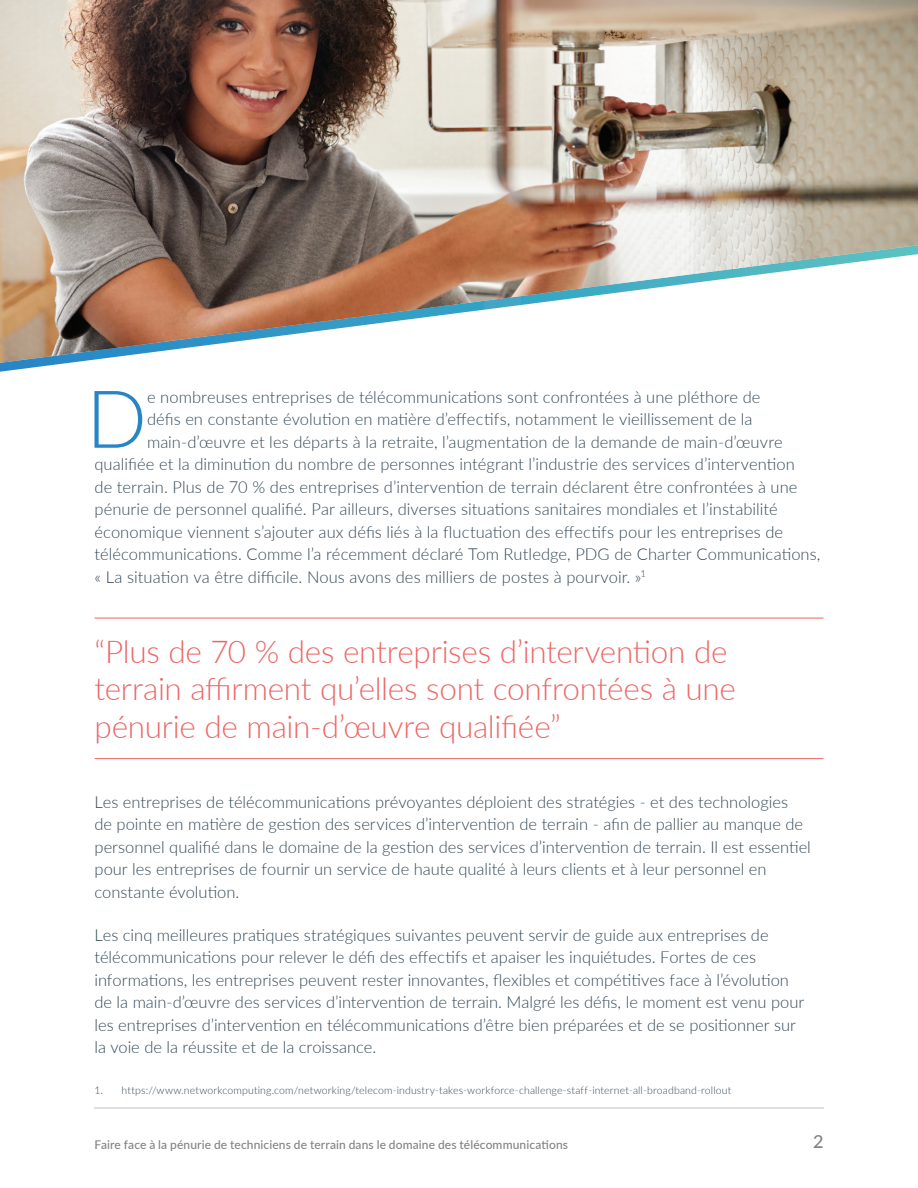
<style>
.page{position:relative;width:918px;height:1188px;background:#fff}
.page>*{position:absolute;margin:0;border:0;box-sizing:border-box;transform-origin:0 0}
.t1{font:300 80.1px "Lato";color:#2585c6}
.t2{font:300 31.5px/37.5px "Lato";letter-spacing:-.01em;color:#ed6666}
.t3{font:500 18px "Lato";color:#818285}
.t4{font:300 16.5px/22.5px "Lato";color:#344855}
.t5{font:500 12px "Lato";letter-spacing:.01em;color:#818285}
.t6{font:300 10.5px "Lato";letter-spacing:.015em;color:#344855}
</style>
<div class="page">
<hr style="left:94px;top:1107px;width:730px;height:2px;background:#dfdee1">
<hr style="left:94px;top:618px;width:730px;height:1px;background:#ed6666">
<hr style="left:94px;top:758px;width:730px;height:1px;background:#ed6666">
<img style="left:0;top:0;width:918px;height:363px">
<h1 class="t1" style="left:86px;top:363px;width:62px">D</h1>
<p class="t4" style="left:147px;top:385px;width:615px">e nombreuses entreprises de télécommunications sont confrontées à une pléthore de</p>
<p class="t4" style="left:147px;top:407px;width:607px">défis en constante évolution en matière d’effectifs, notamment le vieillissement de la</p>
<p class="t4" style="left:147px;top:430px;width:637px">main-d’œuvre et les départs à la retraite, l’augmentation de la demande de main-d’œuvre</p>
<p class="t4" style="left:95px;top:452px;width:702px">qualifiée et la diminution du nombre de personnes intégrant l’industrie des services d’intervention</p>
<p class="t4" style="left:95px;top:475px;width:705px">de terrain. Plus de 70 % des entreprises d’intervention de terrain déclarent être confrontées à une</p>
<p class="t4" style="left:95px;top:498px;width:685px">pénurie de personnel qualifié. Par ailleurs, diverses situations sanitaires mondiales et l’instabilité</p>
<p class="t4" style="left:95px;top:520px;width:690px">économique viennent s’ajouter aux défis liés à la fluctuation des effectifs pour les entreprises de</p>
<p class="t4" style="left:95px;top:543px;width:728px">télécommunications. Comme l’a récemment déclaré Tom Rutledge, PDG de Charter Communications,</p>
<p class="t4" style="left:95px;top:565px;width:553px">« La situation va être difficile. Nous avons des milliers de postes à pourvoir. »<sup>1</sup></p>
<h2 class="t2" style="left:94px;top:632px;width:643px">“Plus de 70 % des entreprises d’intervention de terrain affirment qu’elles sont confrontées à une pénurie de main-d’œuvre qualifiée”</h2>
<p class="t4" style="left:94px;top:790px;width:718px">Les entreprises de télécommunications prévoyantes déploient des stratégies - et des technologies<br>de pointe en matière de gestion des services d’intervention de terrain - afin de pallier au manque de personnel qualifié dans le domaine de la gestion des services d’intervention de terrain. Il est essentiel pour les entreprises de fournir un service de haute qualité à leurs clients et à leur personnel en constante évolution.</p>
<p class="t4" style="left:94px;top:923px;width:711px">Les cinq meilleures pratiques stratégiques suivantes peuvent servir de guide aux entreprises de télécommunications pour relever le défi des effectifs et apaiser les inquiétudes. Fortes de ces informations, les entreprises peuvent rester innovantes, flexibles et compétitives face à l’évolution de la main-d’œuvre des services d’intervention de terrain. Malgré les défis, le moment est venu pour les entreprises d’intervention en télécommunications d’être bien préparées et de se positionner sur la voie de la réussite et de la croissance.</p>
<p class="t6" style="left:94px;top:1082px;width:638px">1. https://www.networkcomputing.com/networking/telecom-industry-takes-workforce-challenge-staff-internet-all-broadband-rollout</p>
<p class="t5" style="left:94px;top:1136px;width:475px">Faire face à la pénurie de techniciens de terrain dans le domaine des télécommunications</p>
<p class="t3" style="left:813px;top:1129px;width:12px">2</p>
</div>
